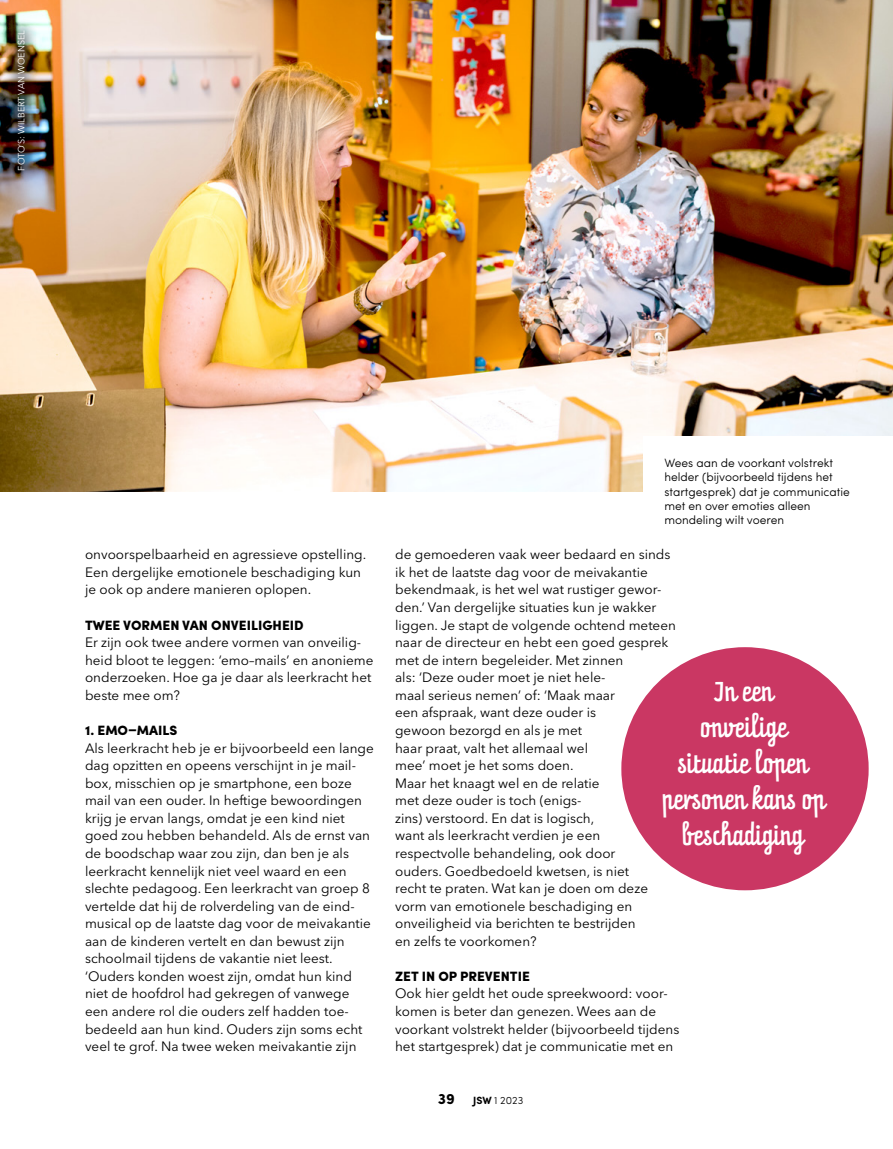
<style>
.page{position:relative;width:893px;height:1149px;background:#fff}
.page>*{position:absolute;margin:0;border:0;box-sizing:border-box;transform-origin:0 0}
.t1{font:24px/36px "Prater Script One";color:#fff;text-align:center}
.t2{font:13.5px/17.5px "Avenir Next LT Pro";color:#000}
.t3{font:900 13.5px "Sofia Pro";color:#000}
.t4{font:300 12px/14.4px "Sofia Pro";color:#000}
.t5{font:300 10.5px "Sofia Pro";color:#000}
.t6{font:9px "Avenir Next LT Pro";color:#fff}
.s1{font-weight:700;font-size:15px}
.s2{font-weight:700}
</style>
<div class="page">
<img style="left:0;top:0;width:893px;height:491px">
<div style="left:3px;top:18px;width:35px;height:165px;background:#000;opacity:.75"></div>
<div style="left:643px;top:436px;width:250px;height:109px;background:#fff"></div>
<div style="left:621px;top:647px;width:248px;height:243px;background:#ca3763;border-radius:50%"></div>
<p class="t6" style="left:16px;top:170px;width:142px;rotate:-90deg">FOTO’S: WILBERT VAN WOENSEL</p>
<p class="t2" style="left:85px;top:545px;width:283px">onvoorspelbaarheid en agressieve opstelling.<br>Een dergelijke emotionele beschadiging kun je ook op andere manieren oplopen.</p>
<p class="t3" style="left:85px;top:614px;width:220px">TWEE VORMEN VAN ONVEILIGHEID</p>
<p class="t2" style="left:85px;top:633px;width:290px">Er zijn ook twee andere vormen van onveilig&shy;heid bloot te leggen: ‘emo–mails’ en anonieme onderzoeken. Hoe ga je daar als leerkracht het beste mee om?</p>
<p class="t3" style="left:85px;top:719px;width:94px">1. EMO–MAILS</p>
<p class="t2" style="left:85px;top:738px;width:290px">Als leerkracht heb je er bijvoorbeeld een lange dag opzitten en opeens verschijnt in je mail&shy;box, misschien op je smartphone, een boze mail van een ouder. In heftige bewoordingen krijg je ervan langs, omdat je een kind niet goed zou hebben behandeld. Als de ernst van de boodschap waar zou zijn, dan ben je als leerkracht kennelijk niet veel waard en een slechte pedagoog. Een leerkracht van groep 8 vertelde dat hij de rolverdeling van de eind&shy;musical op de laatste dag voor de meivakantie aan de kinderen vertelt en dan bewust zijn schoolmail tijdens de vakantie niet leest. ‘Ouders konden woest zijn, omdat hun kind niet de hoofdrol had gekregen of vanwege een andere rol die ouders zelf hadden toe&shy;bedeeld aan hun kind. Ouders zijn soms echt veel te grof. Na twee weken meivakantie zijn</p>
<p class="t4" style="left:664px;top:454px;width:187px">Wees aan de voorkant volstrekt helder (bijvoorbeeld tijdens het startgesprek) dat je communicatie met en over emoties alleen mondeling wilt voeren</p>
<p class="t2" style="left:395px;top:545px;width:282px">de gemoederen vaak weer bedaard en sinds ik het de laatste dag voor de meivakantie bekendmaak, is het wel wat rustiger gewor&shy;den.’ Van dergelijke situaties kun je wakker liggen. Je stapt de volgende ochtend meteen naar de directeur en hebt een goed gesprek met de intern begeleider. Met zinnen<br>als: ‘Deze ouder moet je niet hele-<br>maal serieus nemen’ of: ‘Maak maar<br>een afspraak, want deze ouder is<br>gewoon bezorgd en als je met<br>haar praat, valt het allemaal wel<br>mee’ moet je het soms doen.<br>Maar het knaagt wel en de relatie<br>met deze ouder is toch (enigs-<br>zins) verstoord. En dat is logisch,<br>want als leerkracht verdien je een respectvolle behandeling, ook door<br>ouders. Goedbedoeld kwetsen, is niet<br>recht te praten. Wat kan je doen om deze vorm van emotionele beschadiging en onveiligheid via berichten te bestrijden<br>en zelfs te voorkomen?</p>
<p class="t3" style="left:395px;top:965px;width:136px">ZET IN OP PREVENTIE</p>
<p class="t2" style="left:395px;top:984px;width:286px">Ook hier geldt het oude spreekwoord: voor&shy;komen is beter dan genezen. Wees aan de voorkant volstrekt helder (bijvoorbeeld tijdens het startgesprek) dat je communicatie met en</p>
<p class="t5" style="left:438px;top:1092px;width:87px"><span class="s1">39</span> <span class="s2">JSW</span> 1 2023</p>
<h1 class="t1" style="left:663px;top:675px;width:165px">In een<br>onveilige situatie lopen personen kans op beschadiging</h1>
</div>
